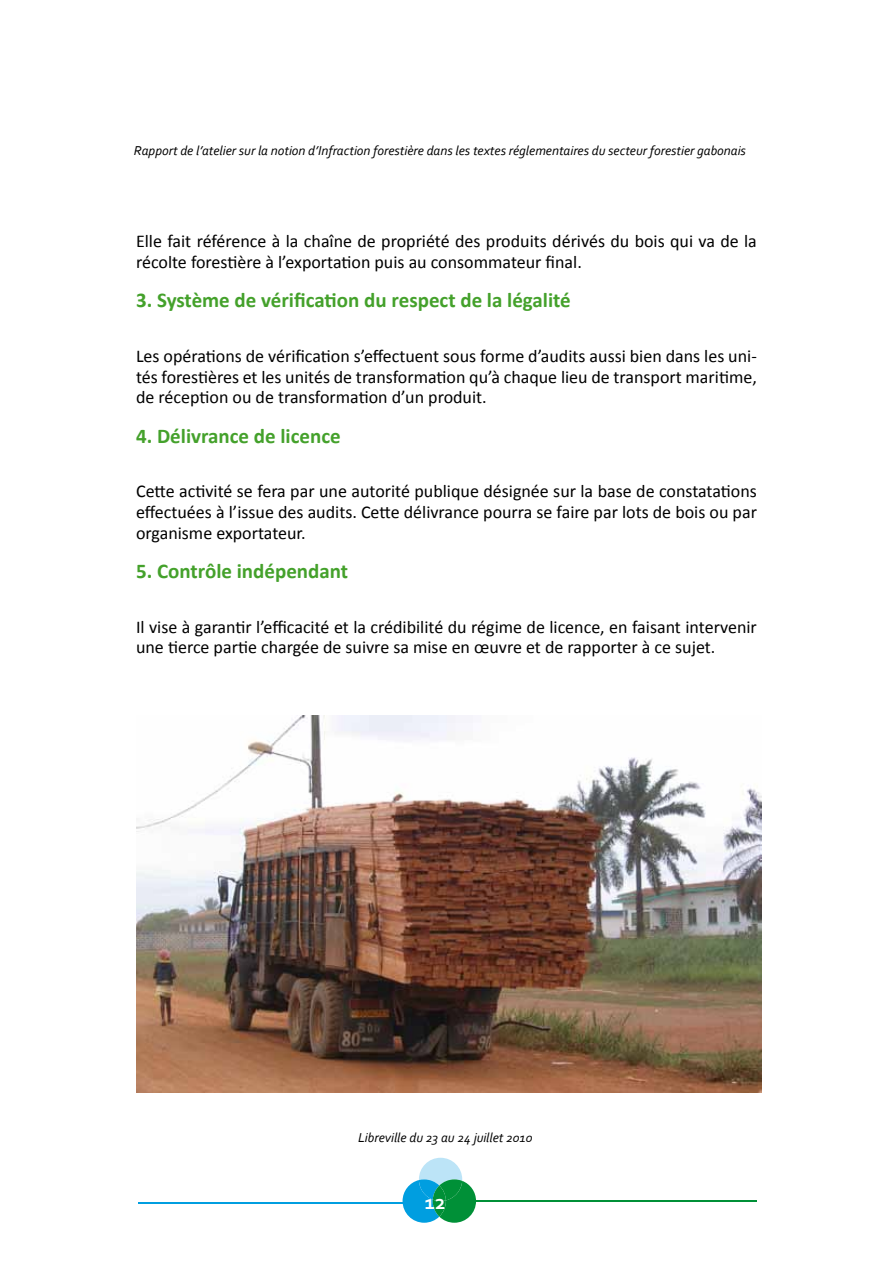
<style>
.page{position:relative;width:893px;height:1263px;background:#fff}
.page>*{position:absolute;margin:0;border:0;box-sizing:border-box;transform-origin:0 0}
.t1{font:700 21px "Calibri";color:#44a12b}
.t2{font:700 21px "Corbel";color:#fff}
.t3{font:18px/20.7px "Calibri";color:#000}
.t4{font:italic 13.5px "Corbel";color:#000}
</style>
<div class="page">
<hr style="left:138px;top:1202px;width:265px;height:1px;background:#009ee0">
<svg style="left:403px;top:1158px;width:73px;height:65px"></svg>
<hr style="left:476px;top:1200px;width:281px;height:2px;background:#009037">
<img style="left:136px;top:716px;width:626px;height:377px">
<p class="t4" style="left:134px;top:142px;width:614px">Rapport de l’atelier sur la notion d’Infraction forestière dans les textes réglementaires du secteur forestier gabonais</p>
<p class="t3" style="left:136px;top:230px;width:622px">Elle fait référence à la chaîne de propriété des produits dérivés du bois qui va de la récolte forestière à l’exportation puis au consommateur final.</p>
<p class="t1" style="left:136px;top:287px;width:436px">3. Système de vérification du respect de la légalité</p>
<p class="t3" style="left:136px;top:345px;width:622px;text-align:justify">Les opérations de vérification s’effectuent sous forme d’audits aussi bien dans les uni&shy;tés forestières et les unités de transformation qu’à chaque lieu de transport maritime, de réception ou de transformation d’un produit.</p>
<p class="t1" style="left:136px;top:422px;width:206px">4. Délivrance de licence</p>
<p class="t3" style="left:136px;top:480px;width:622px;text-align:justify">Cette activité se fera par une autorité publique désignée sur la base de constatations effectuées à l’issue des audits. Cette délivrance pourra se faire par lots de bois ou par organisme exportateur.</p>
<p class="t1" style="left:136px;top:558px;width:214px">5. Contrôle indépendant</p>
<p class="t3" style="left:136px;top:615px;width:622px">Il vise à garantir l’efficacité et la crédibilité du régime de licence, en faisant intervenir une tierce partie chargée de suivre sa mise en œuvre et de rapporter à ce sujet.</p>
<p class="t4" style="left:358px;top:1129px;width:176px">Libreville du 23 au 24 juillet 2010</p>
<p class="t2" style="left:425px;top:1189px;width:22px">12</p>
</div>
